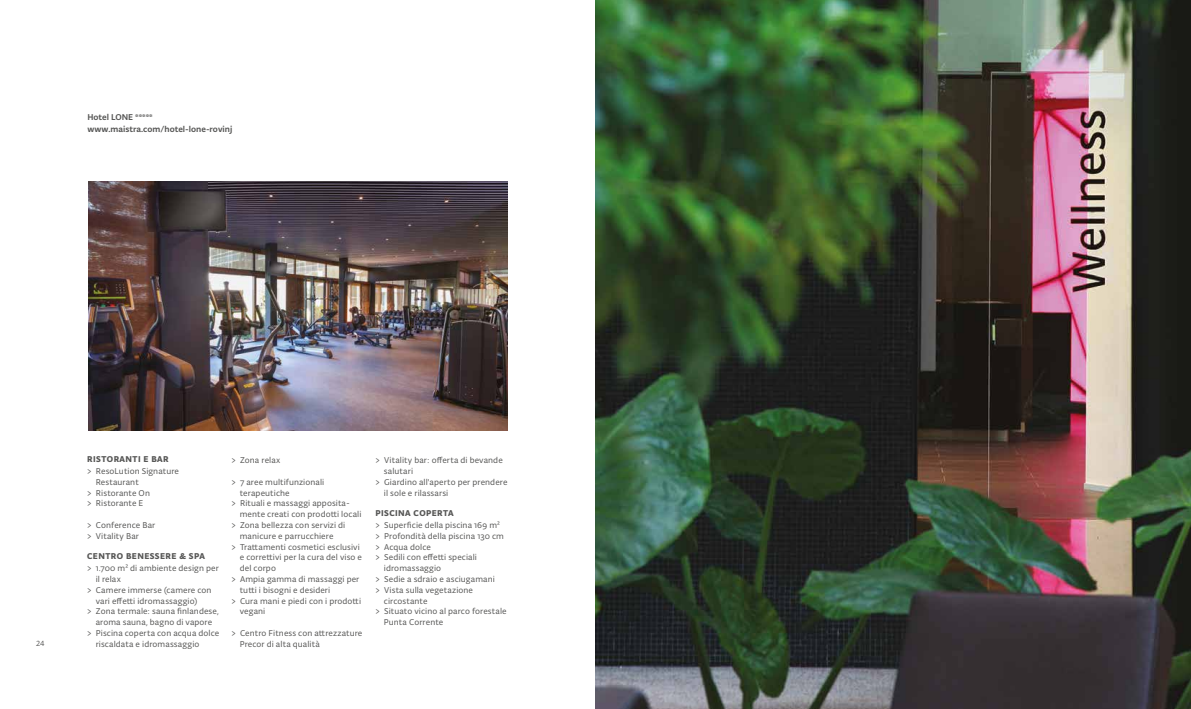
<style>
.page{position:relative;width:1191px;height:709px;background:#fff}
.page>*{position:absolute;margin:0;border:0;box-sizing:border-box;transform-origin:0 0}
.t1{font:9px/10.8px "Typonine Sans Pro";letter-spacing:.01em;color:#575756}
.t2{font:700 9px "Typonine Sans Pro";letter-spacing:.05em;color:#575756}
.t3{font:500 9px/12px "Typonine Sans Pro";color:#575756}
.t4{font:8px "Typonine Sans Pro";color:#575756}
</style>
<div class="page">
<img style="left:88px;top:181px;width:419px;height:249px">
<img style="left:596px;top:0;width:595px;height:709px">
<p class="t3" style="left:87px;top:111px;width:146px">Hotel LONE ***** www.maistra.com/hotel-lone-rovinj</p>
<p class="t4" style="left:36px;top:638px;width:10px">24</p>
<p class="t2" style="left:87px;top:454px;width:83px">RISTORANTI E BAR</p>
<p class="t1" style="left:87px;top:465px;width:93px">&gt; ResoLution Signature</p>
<p class="t1" style="left:96px;top:476px;width:45px">Restaurant</p>
<p class="t1" style="left:87px;top:487px;width:64px">&gt; Ristorante On</p>
<p class="t1" style="left:87px;top:498px;width:58px">&gt; Ristorante E</p>
<p class="t1" style="left:87px;top:519px;width:70px">&gt; Conference Bar &gt; Vitality Bar</p>
<p class="t2" style="left:87px;top:551px;width:119px">CENTRO BENESSERE &amp; SPA</p>
<p class="t1" style="left:87px;top:563px;width:133px">&gt; 1.700 m² di ambiente design per</p>
<p class="t1" style="left:96px;top:573px;width:27px">il relax</p>
<p class="t1" style="left:87px;top:584px;width:126px">&gt; Camere immerse (camere con</p>
<p class="t1" style="left:96px;top:595px;width:103px">vari effetti idromassaggio)</p>
<p class="t1" style="left:87px;top:606px;width:133px">&gt; Zona termale: sauna finlandese,</p>
<p class="t1" style="left:96px;top:617px;width:118px">aroma sauna, bagno di vapore</p>
<p class="t1" style="left:87px;top:627px;width:134px">&gt; Piscina coperta con acqua dolce</p>
<p class="t1" style="left:96px;top:638px;width:105px">riscaldata e idromassaggio</p>
<p class="t1" style="left:231px;top:455px;width:51px">&gt; Zona relax</p>
<p class="t1" style="left:231px;top:476px;width:94px">&gt; 7 aree multifunzionali</p>
<p class="t1" style="left:240px;top:487px;width:51px">terapeutiche</p>
<p class="t1" style="left:231px;top:498px;width:120px">&gt; Rituali e massaggi apposita-</p>
<p class="t1" style="left:240px;top:509px;width:123px">mente creati con prodotti locali</p>
<p class="t1" style="left:231px;top:519px;width:116px">&gt; Zona bellezza con servizi di</p>
<p class="t1" style="left:240px;top:530px;width:95px">manicure e parrucchiere</p>
<p class="t1" style="left:231px;top:541px;width:130px">&gt; Trattamenti cosmetici esclusivi</p>
<p class="t1" style="left:240px;top:552px;width:124px">e correttivi per la cura del viso e</p>
<p class="t1" style="left:240px;top:563px;width:38px">del corpo</p>
<p class="t1" style="left:231px;top:573px;width:130px">&gt; Ampia gamma di massaggi per</p>
<p class="t1" style="left:240px;top:584px;width:92px">tutti i bisogni e desideri</p>
<p class="t1" style="left:231px;top:595px;width:131px">&gt; Cura mani e piedi con i prodotti</p>
<p class="t1" style="left:240px;top:606px;width:27px">vegani</p>
<p class="t1" style="left:240px;top:627px;width:124px;text-indent:-9px">&gt; Centro Fitness con attrezzature<br>Precor di alta qualità</p>
<p class="t1" style="left:375px;top:455px;width:129px">&gt; Vitality bar: offerta di bevande</p>
<p class="t1" style="left:384px;top:465px;width:31px">salutari</p>
<p class="t1" style="left:375px;top:476px;width:134px">&gt; Giardino all'aperto per prendere</p>
<p class="t1" style="left:384px;top:487px;width:66px">il sole e rilassarsi</p>
<p class="t2" style="left:375px;top:508px;width:80px">PISCINA COPERTA</p>
<p class="t1" style="left:375px;top:519px;width:126px">&gt; Superficie della piscina 169 m²</p>
<p class="t1" style="left:375px;top:530px;width:130px">&gt; Profondità della piscina 130 cm</p>
<p class="t1" style="left:375px;top:541px;width:57px">&gt; Acqua dolce</p>
<p class="t1" style="left:375px;top:552px;width:103px">&gt; Sedili con effetti speciali</p>
<p class="t1" style="left:384px;top:563px;width:59px">idromassaggio</p>
<p class="t1" style="left:375px;top:573px;width:121px">&gt; Sedie a sdraio e asciugamani</p>
<p class="t1" style="left:375px;top:584px;width:99px">&gt; Vista sulla vegetazione</p>
<p class="t1" style="left:384px;top:595px;width:45px">circostante</p>
<p class="t1" style="left:375px;top:606px;width:133px">&gt; Situato vicino al parco forestale</p>
<p class="t1" style="left:384px;top:617px;width:61px">Punta Corrente</p>
</div>
